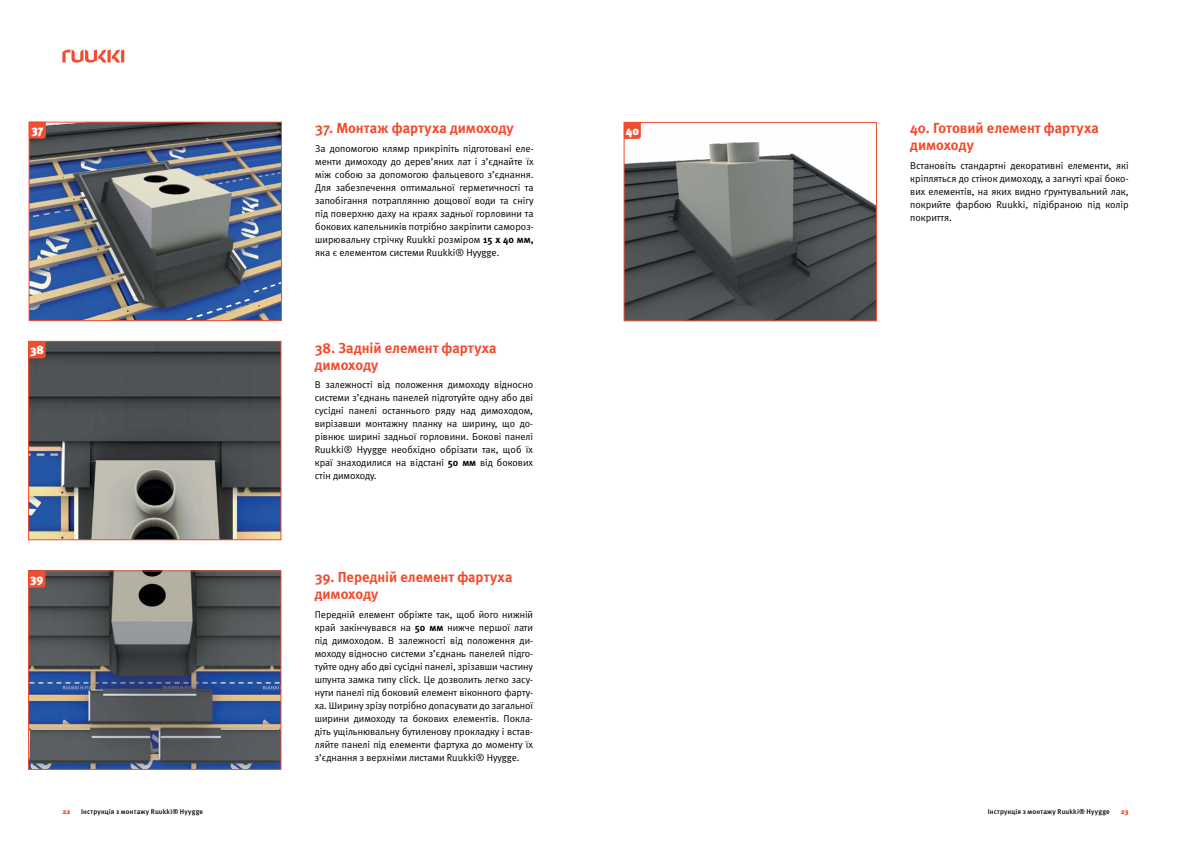
<style>
.page{position:relative;width:1191px;height:842px;background:#fff}
.page>*{position:absolute;margin:0;border:0;box-sizing:border-box;transform-origin:0 0}
.t1{font:14.5px/17px "Meta Bold C";color:#f04e30}
.t2{font:12px "Meta Black C";color:#fff}
.t3{font:10px/13px "Meta Normal C";color:#000;text-align:justify}
.t4{font:7px "Meta Medium C";letter-spacing:.025em;color:#000}
.t5{font:7px "Meta Black C";color:#f04e30}
.s1{font-family:"Meta Bold C"}
</style>
<div class="page">
<img style="left:30px;top:343px;width:249px;height:195px">
<div style="left:28px;top:341px;width:253px;height:199px;border:1px solid #f04e30"></div>
<img style="left:30px;top:573px;width:249px;height:195px">
<div style="left:28px;top:571px;width:253px;height:199px;border:1px solid #f04e30"></div>
<img style="left:626px;top:142px;width:248px;height:177px">
<div style="left:624px;top:122px;width:252px;height:199px;border:1px solid #f04e30"></div>
<img style="left:31px;top:124px;width:249px;height:195px">
<div style="left:29px;top:122px;width:253px;height:199px;border:1px solid #f04e30"></div>
<svg style="left:62px;top:50px;width:62px;height:13px"></svg>
<svg style="left:29px;top:341px;width:17px;height:17px"></svg>
<svg style="left:28px;top:571px;width:17px;height:17px"></svg>
<svg style="left:624px;top:122px;width:17px;height:17px"></svg>
<svg style="left:29px;top:122px;width:17px;height:17px"></svg>
<p class="t2" style="left:31px;top:123px;width:13px">37</p>
<h1 class="t1" style="left:315px;top:119px;width:200px">37. Монтаж фартуха димоходу</h1>
<p class="t3" style="left:315px;top:142px;width:220px">За допомогою клямр прикріпіть підготовані еле&shy;менти димоходу до дерев’яних лат і з’єднайте їх між собою за допомогою фальцевого з’єднання.<br>Для забезпечення оптимальної герметичності та запобігання потраплянню дощової води та снігу під поверхню даху на краях задньої горловини та бокових капельників потрібно закріпити самороз&shy;ширювальну стрічку Ruukki розміром <span class="s1">15 х 40 мм, </span>яка є елементом системи Ruukki® Hyygge.</p>
<p class="t2" style="left:30px;top:343px;width:15px">38</p>
<p class="t2" style="left:30px;top:572px;width:15px">39</p>
<h1 class="t1" style="left:315px;top:339px;width:183px">38. Задній елемент фартуха димоходу</h1>
<p class="t3" style="left:315px;top:378px;width:220px">В залежності від положення димоходу відносно системи з’єднань панелей підготуйте одну або дві сусідні панелі останнього ряду над димоходом, вирізавши монтажну планку на ширину, що до&shy;рівнює ширині задньої горловини. Бокові панелі Ruukki® Hyygge необхідно обрізати так, щоб їх краї знаходилися на відстані <span class="s1">50 мм</span> від бокових стін димоходу.</p>
<h1 class="t1" style="left:315px;top:568px;width:199px">39. Передній елемент фартуха димоходу</h1>
<p class="t3" style="left:315px;top:608px;width:220px">Передній елемент обріжте так, щоб його нижній край закінчувався на <span class="s1">50 мм</span> нижче першої лати під димоходом. В залежності від положення ди&shy;моходу відносно системи з’єднань панелей підго&shy;туйте одну або дві сусідні панелі, зрізавши частину шпунта замка типу click. Це дозволить легко засу&shy;нути панелі під боковий елемент віконного фарту&shy;ха. Ширину зрізу потрібно допасувати до загальної ширини димоходу та бокових елементів. Покла&shy;діть ущільнювальну бутиленову прокладку і встав&shy;ляйте панелі під елементи фартуха до моменту їх з’єднання з верхніми листами Ruukki® Hyygge.</p>
<p class="t2" style="left:625px;top:124px;width:15px">40</p>
<h1 class="t1" style="left:910px;top:119px;width:190px">40. Готовий елемент фартуха димоходу</h1>
<p class="t3" style="left:910px;top:159px;width:220px">Встановіть стандартні декоративні елементи, які кріпляться до стінок димоходу, а загнуті краї боко&shy;вих елементів, на яких видно ґрунтувальний лак, покрийте фарбою Ruukki, підібраною під колір покриття.</p>
<p class="t5" style="left:62px;top:807px;width:10px">22</p>
<p class="t4" style="left:81px;top:807px;width:124px">Інструкція з монтажу Ruukki® Hyygge</p>
<p class="t4" style="left:987px;top:807px;width:124px">Інструкція з монтажу Ruukki® Hyygge</p>
<p class="t5" style="left:1120px;top:807px;width:9px">23</p>
</div>
